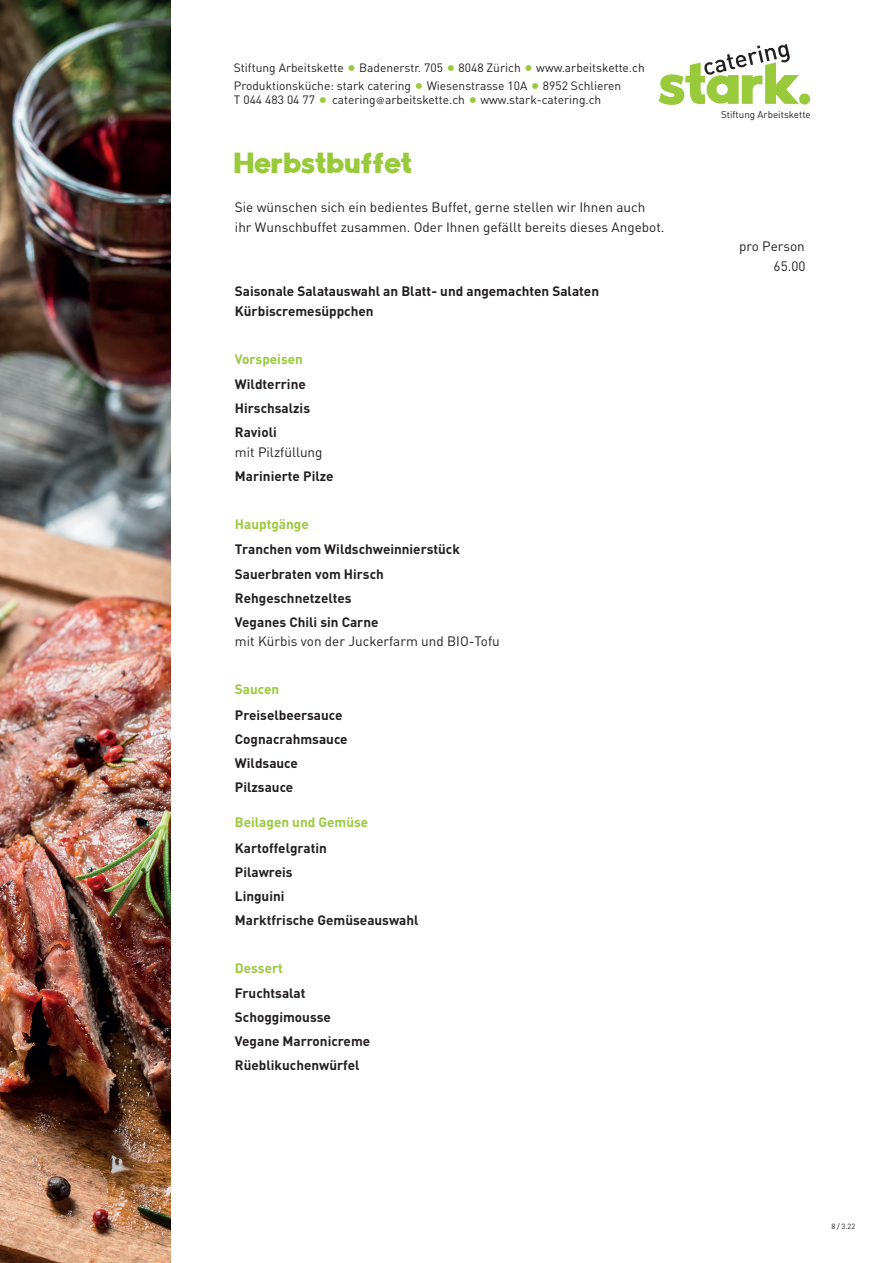
<style>
.page{position:relative;width:893px;height:1263px;background:#fff}
.page>*{position:absolute;margin:0;border:0;box-sizing:border-box;transform-origin:0 0}
.t1{font:27px "Clutch";letter-spacing:.05em;color:#99ca3b}
.t2{font:700 13.5px/24px "DIN";color:#231f20}
.t3{font:13.5px/19.5px "DIN";color:#231f20}
.t4{font:700 13.5px "DIN";color:#99ca3b}
.t5{font:12px/18px "DIN";color:#231f20}
.t6{font:9.75px "DIN";color:#231f20}
.t7{font:7.5px "DIN";color:#231f20}
.s1{font-size:18px;color:#99ca3b}
.s2{font-family:"Helvetica";font-size:9px}
</style>
<div class="page">
<img style="left:0;top:0;width:170px;height:1263px">
<svg style="left:659px;top:44px;width:151px;height:61px"></svg>
<p class="t5" style="left:234px;top:58px;width:412px">Stiftung Arbeitskette <span class="s1">•</span> Badenerstr. 705 <span class="s1">•</span> 8048 Zürich <span class="s1">•</span> www.arbeitskette.ch<br>Produktionsküche: stark catering <span class="s1">•</span> Wiesenstrasse 10A <span class="s1">•</span> 8952 Schlieren</p>
<p class="t5" style="left:234px;top:91px;width:369px">T 044 483 04 77 <span class="s1">•</span> catering<span class="s2">@</span>arbeitskette.ch <span class="s1">•</span> www.stark-catering.ch</p>
<h1 class="t1" style="left:235px;top:146px;width:178px">Herbstbuffet</h1>
<p class="t3" style="left:235px;top:198px;width:431px">Sie wünschen sich ein bedientes Buffet, gerne stellen wir Ihnen auch ihr Wunschbuffet zusammen. Oder Ihnen gefällt bereits dieses Angebot.</p>
<p class="t2" style="left:235px;top:281px;width:366px;line-height:19.5px">Saisonale Salatauswahl an Blatt- und angemachten Salaten<br>Kürbiscremesüppchen</p>
<p class="t4" style="left:235px;top:350px;width:69px">Vorspeisen</p>
<p class="t2" style="left:235px;top:372px;width:77px">Wildterrine<br>Hirschsalzis<br>Ravioli</p>
<p class="t3" style="left:235px;top:442px;width:89px">mit Pilzfüllung</p>
<p class="t2" style="left:235px;top:463px;width:100px">Marinierte Pilze</p>
<p class="t4" style="left:235px;top:515px;width:75px">Hauptgänge</p>
<p class="t2" style="left:235px;top:537px;width:226px">Tranchen vom Wildschweinnierstück<br>Sauerbraten vom Hirsch<br>Rehgeschnetzeltes<br>Veganes Chili sin Carne</p>
<p class="t3" style="left:235px;top:631px;width:266px">mit Kürbis von der Juckerfarm und BIO-Tofu</p>
<p class="t4" style="left:235px;top:680px;width:46px">Saucen</p>
<p class="t2" style="left:235px;top:702px;width:114px">Preiselbeersauce<br>Cognacrahmsauce<br>Wildsauce<br>Pilzsauce</p>
<p class="t4" style="left:235px;top:813px;width:135px">Beilagen und Gemüse</p>
<p class="t2" style="left:235px;top:835px;width:185px">Kartoffelgratin<br>Pilawreis<br>Linguini<br>Marktfrische Gemüseauswahl</p>
<p class="t4" style="left:235px;top:959px;width:50px">Dessert</p>
<p class="t2" style="left:235px;top:981px;width:137px">Fruchtsalat<br>Schoggimousse<br>Vegane Marronicreme<br>Rüeblikuchenwürfel</p>
<p class="t6" style="left:721px;top:108px;width:91px">Stiftung Arbeitskette</p>
<p class="t3" style="left:739px;top:237px;width:68px;text-align:right">pro Person<br>65.00</p>
<p class="t7" style="left:831px;top:1222px;width:26px">8 / 3.22</p>
</div>
